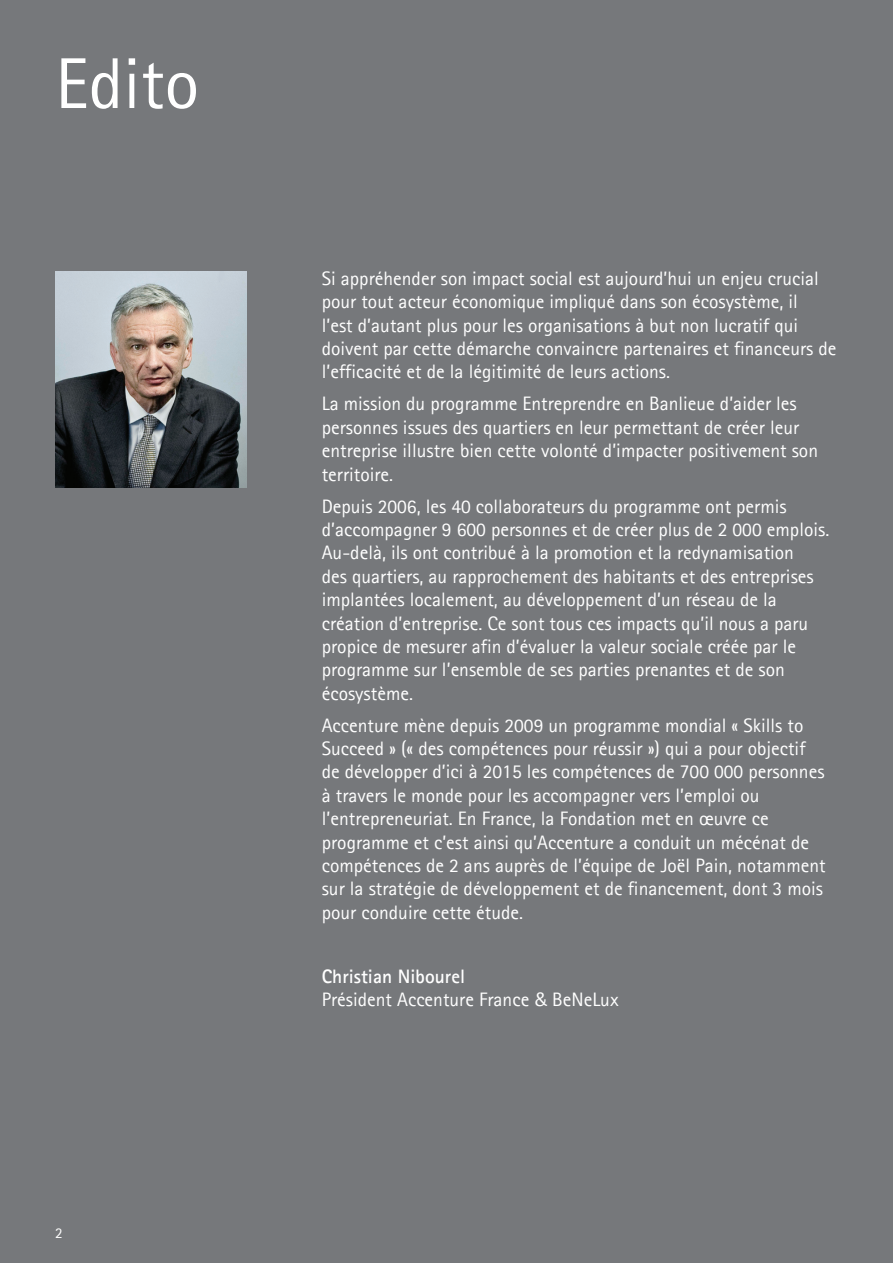
<style>
.page{position:relative;width:893px;height:1263px;background:#76787b}
.page>*{position:absolute;margin:0;border:0;box-sizing:border-box;transform-origin:0 0}
.Titre_Page{font:72px "Agfa Rotis Sans Serif";color:#fff}
.Texte_edito{font:19.5px/23.4px "Agfa Rotis Sans Serif";color:#fff}
.page_number{font:15px "Agfa Rotis Sans Serif";color:#fff}
.s1{font-weight:700}
</style>
<div class="page">
<img style="left:55px;top:271px;width:192px;height:216px">
<p class="Titre_Page" style="left:55px;top:41px;width:145px">Edito</p>
<p class="page_number" style="left:55px;top:1223px;width:9px">2</p>
<p class="Texte_edito" style="left:322px;top:266px;width:516px">Si appréhender son impact social est aujourd’hui un enjeu crucial pour tout acteur économique impliqué dans son écosystème, il<br>l’est d’autant plus pour les organisations à but non lucratif qui doivent par cette démarche convaincre partenaires et financeurs de l’efficacité et de la légitimité de leurs actions.</p>
<p class="Texte_edito" style="left:322px;top:392px;width:498px">La mission du programme Entreprendre en Banlieue d’aider les personnes issues des quartiers en leur permettant de créer leur entreprise illustre bien cette volonté d’impacter positivement son territoire.</p>
<p class="Texte_edito" style="left:322px;top:494px;width:509px">Depuis 2006, les 40 collaborateurs du programme ont permis d’accompagner 9 600 personnes et de créer plus de 2 000 emplois.<br>Au-delà, ils ont contribué à la promotion et la redynamisation<br>des quartiers, au rapprochement des habitants et des entreprises implantées localement, au développement d’un réseau de la création d’entreprise. Ce sont tous ces impacts qu’il nous a paru propice de mesurer afin d’évaluer la valeur sociale créée par le programme sur l’ensemble de ses parties prenantes et de son écosystème.</p>
<p class="Texte_edito" style="left:322px;top:713px;width:505px">Accenture mène depuis 2009 un programme mondial « Skills to Succeed » (« des compétences pour réussir ») qui a pour objectif de développer d’ici à 2015 les compétences de 700 000 personnes à travers le monde pour les accompagner vers l’emploi ou l’entrepreneuriat. En France, la Fondation met en œuvre ce programme et c’est ainsi qu’Accenture a conduit un mécénat de compétences de 2 ans auprès de l’équipe de Joël Pain, notamment sur la stratégie de développement et de financement, dont 3 mois pour conduire cette étude.</p>
<p class="Texte_edito" style="left:322px;top:964px;width:298px"><span class="s1">Christian Nibourel<br></span>Président Accenture France &amp; BeNeLux</p>
</div>
